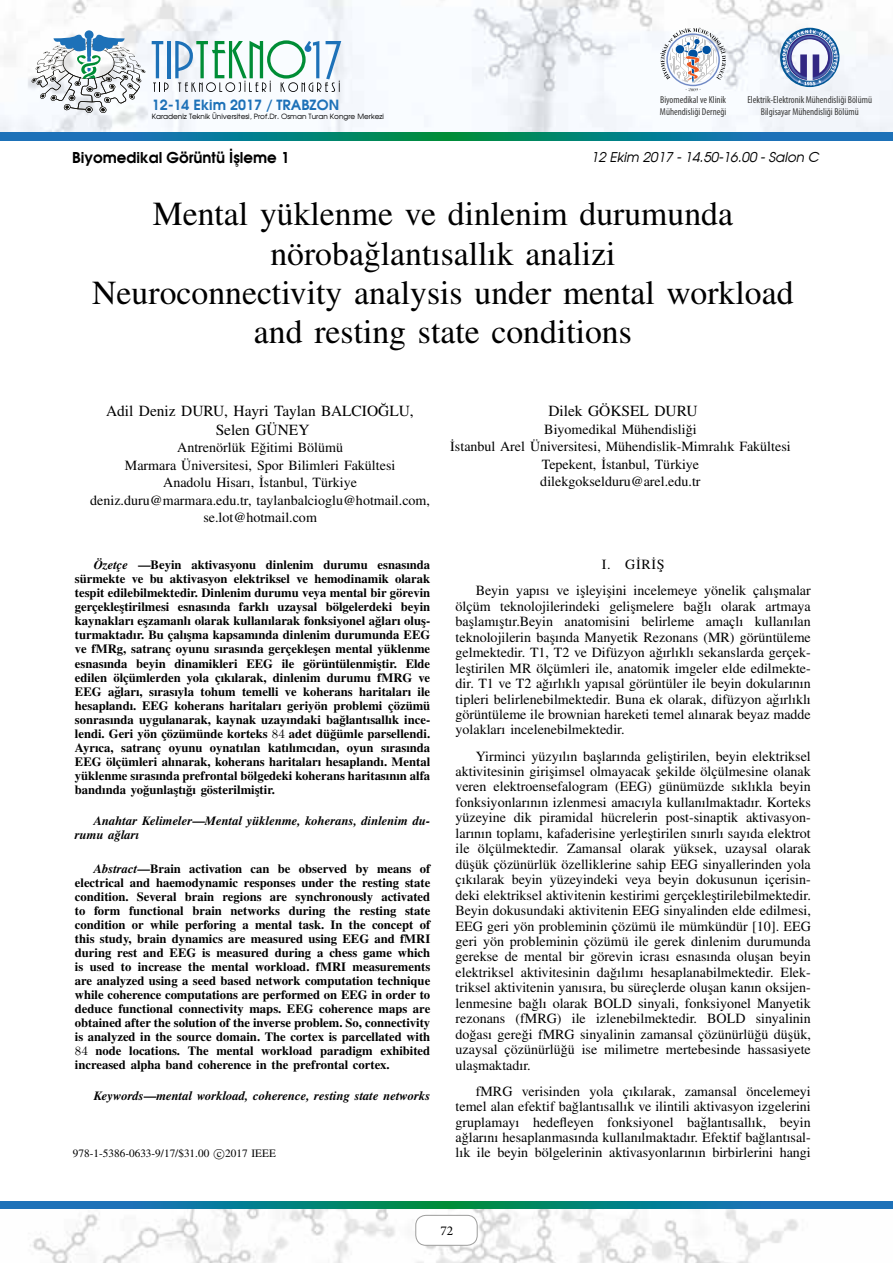
<style>
.page{position:relative;width:893px;height:1263px;background:#fff}
.page>*{position:absolute;margin:0;border:0;box-sizing:border-box;transform-origin:0 0}
.t1{font:33.75px/39.3px "Nimbus Rom No 9 L";color:#000;text-align:center}
.t2{font:15.45px "Nimbus Rom No 9 L";color:#000}
.t3{font:700 15px "Avalon";color:#000}
.t4{font:14.1px/15.5px "Nimbus Rom No 9 L";color:#000}
.t5{font:700 14.1px "Avalon";color:#1d71b8}
.t6{font:italic 13.5px "Avalon";color:#000}
.t7{font:13.5px "Minion Pro";color:#000}
.t8{font:500 12.6px/14.1px "Nimbus Rom No 9 L";color:#000}
.t9{font:italic 500 12.6px/14.1px "Nimbus Rom No 9 L";color:#000}
.t10{font:11.25px "Nimbus Rom No 9 L";color:#000}
.t11{font:condensed 10.05px/12.1px "Myriad Pro";color:#3c3c3b;text-align:center}
.t12{font:7.2px "Avalon Plain";color:#000}
.s1{font-style:italic}
.s2{font-family:"CMR9";font-weight:400}
.s3{font-style:normal}
</style>
<div class="page">
<img style="left:0;top:0;width:893px;height:133px">
<svg style="left:152px;top:41px;width:17px;height:51px"></svg>
<hr style="left:167px;top:41px;width:3px;height:37px;background:#1d71b8">
<svg style="left:175px;top:40px;width:166px;height:52px"></svg>
<svg style="left:85px;top:30px;width:9px;height:9px"></svg>
<svg style="left:32px;top:34px;width:113px;height:79px"></svg>
<svg style="left:660px;top:28px;width:66px;height:63px"></svg>
<svg style="left:780px;top:28px;width:59px;height:59px"></svg>
<svg style="left:0;top:133px;width:893px;height:7px;background:#0c7c8e"></svg>
<img style="left:0;top:1208px;width:893px;height:55px">
<svg style="left:0;top:1201px;width:893px;height:7px;background:#0c7c8e"></svg>
<div style="left:416px;top:1215px;width:61px;height:30px;background:#fff;border-radius:10px"></div>
<div style="left:416px;top:1215px;width:61px;height:30px;border:1px solid #9d9d9c;border-radius:10px"></div>
<p class="t5" style="left:152px;top:95px;width:189px">12-14 Ekim 2017 / TRABZON</p>
<p class="t12" style="left:152px;top:112px;width:234px">Karadeniz Teknik Üniversitesi, Prof.Dr. Osman Turan Kongre Merkezi</p>
<p class="t11" style="left:660px;top:93px;width:68px;text-align:left">Biyomedikal ve Klinik<br>Mühendisliği Derneği</p>
<p class="t11" style="left:747px;top:93px;width:126px">Elektrik-Elektronik Mühendisliği Bölümü<br>Bilgisayar Mühendisliği Bölümü</p>
<p class="t3" style="left:72px;top:148px;width:219px">Biyomedikal Görüntü İşleme 1</p>
<p class="t6" style="left:591px;top:149px;width:230px">12 Ekim 2017 - 14.50-16.00 - Salon C</p>
<h1 class="t1" style="left:153px;top:195px;width:582px">Mental yüklenme ve dinlenim durumunda nörobaglantısallık analizi</h1>
<h1 class="t1" style="left:367px;top:234px;width:13px">˘</h1>
<h1 class="t1" style="left:92px;top:274px;width:703px">Neuroconnectivity analysis under mental workload</h1>
<h1 class="t1" style="left:254px;top:313px;width:379px">and resting state conditions</h1>
<p class="t2" style="left:381px;top:399px;width:7px">˘</p>
<p class="t2" style="left:106px;top:402px;width:309px">Adil Deniz DURU, Hayri Taylan BALCIOGLU,</p>
<p class="t2" style="left:216px;top:421px;width:95px">Selen GÜNEY</p>
<p class="t4" style="left:177px;top:440px;width:167px">Antrenörlük Egitimi Bölümü</p>
<p class="t4" style="left:90px;top:439px;width:341px;line-height:17.4px;text-align:center">˘<br>Marmara Üniversitesi, Spor Bilimleri Fakültesi<br>Anadolu Hisarı, ˙Istanbul, Türkiye deniz.duru@marmara.edu.tr, taylanbalcioglu@hotmail.com, se.lot@hotmail.com</p>
<p class="t8" style="left:75px;top:558px;width:357px;text-align:justify;text-indent:19px"><span class="s1">Özetçe</span> —Beyin aktivasyonu dinlenim durumu esnasında sürmekte ve bu aktivasyon elektriksel ve hemodinamik olarak tespit edilebilmektedir. Dinlenim durumu veya mental bir görevin gerçekle¸stirilmesi esnasında farklı uzaysal bölgelerdeki beyin kaynakları e¸szamanlı olarak kullanılarak fonksiyonel agları olu¸s-</p>
<p class="t8" style="left:75px;top:614px;width:357px;text-indent:301px">˘ turmaktadır. Bu çalı¸sma kapsamında dinlenim durumunda EEG ve fMRg, satranç oyunu sırasında gerçekle¸sen mental yüklenme esnasında beyin dinamikleri EEG ile görüntülenmi¸stir. Elde edilen ölçümlerden yola çıkılarak, dinlenim durumu fMRG ve EEG agları, sırasıyla tohum temelli ve koherans haritaları ile</p>
<p class="t8" style="left:75px;top:684px;width:357px;text-indent:40px">˘<br>hesaplandı. EEG koherans haritaları geriyön problemi çözümü sonrasında uygulanarak, kaynak uzayındaki baglantısallık ince-</p>
<p class="t8" style="left:75px;top:712px;width:357px;text-indent:266px">˘<br>lendi. Geri yön çözümünde korteks <span class="s2">84</span> adet dügümle parsellendi.</p>
<p class="t8" style="left:75px;top:727px;width:357px;text-indent:256px">˘<br>Ayrıca, satranç oyunu oynatılan katılımcıdan, oyun sırasında EEG ölçümleri alınarak, koherans haritaları hesaplandı. Mental yüklenme sırasında prefrontal bölgedeki koherans haritasının alfa bandında yogunla¸stıgı gösterilmi¸stir.</p>
<p class="t8" style="left:144px;top:783px;width:6px">˘</p>
<p class="t8" style="left:187px;top:783px;width:6px">˘</p>
<p class="t9" style="left:75px;top:814px;width:357px;text-indent:19px">Anahtar Kelimeler<span class="s3">—</span>Mental yüklenme, koherans, dinlenim du&shy;rumu a˘gları</p>
<p class="t8" style="left:75px;top:862px;width:357px;text-align:justify;text-indent:19px"><span class="s1">Abstract</span>—Brain activation can be observed by means of electrical and haemodynamic responses under the resting state condition. Several brain regions are synchronously activated to form functional brain networks during the resting state condition or while perforing a mental task. In the concept of this study, brain dynamics are measured using EEG and fMRI during rest and EEG is measured during a chess game which is used to increase the mental workload. fMRI measurements are analyzed using a seed based network computation technique while coherence computations are performed on EEG in order to deduce functional connectivity maps. EEG coherence maps are obtained after the solution of the inverse problem. So, connectivity is analyzed in the source domain. The cortex is parcellated with <span class="s2">84</span> node locations. The mental workload paradigm exhibited increased alpha band coherence in the prefrontal cortex.</p>
<p class="t9" style="left:94px;top:1089px;width:338px">Keywords<span class="s3">—</span>mental workload, coherence, resting state networks</p>
<p class="t2" style="left:548px;top:402px;width:151px">Dilek GÖKSEL DURU</p>
<p class="t4" style="left:450px;top:421px;width:342px;line-height:17.4px;text-align:center">Biyomedikal Mühendisligi˘<br>˙Istanbul Arel Üniversitesi, Mühendislik-Mimralık Fakültesi Tepekent, ˙Istanbul, Türkiye<br>dilekgokselduru@arel.edu.tr</p>
<p class="t4" style="left:476px;top:552px;width:337px;line-height:26.1px;text-indent:126px">I. G˙IR˙I ¸S<br>Beyin yapısı ve i¸sleyi¸sini incelemeye yönelik çalı¸smalar</p>
<p class="t4" style="left:455px;top:599px;width:357px">ölçüm teknolojilerindeki geli¸smelere baglı olarak artmaya</p>
<p class="t4" style="left:455px;top:598px;width:357px;text-indent:242px">˘<br>ba¸slamı¸stır.Beyin anatomisini belirleme amaçlı kullanılan teknolojilerin ba¸sında Manyetik Rezonans (MR) görüntüleme gelmektedir. T1, T2 ve Difüzyon agırlıklı sekanslarda gerçek-</p>
<p class="t4" style="left:455px;top:645px;width:357px;text-indent:201px">˘<br>le¸stirilen MR ölçümleri ile, anatomik imgeler elde edilmekte&shy;dir. T1 ve T2 agırlıklı yapısal görüntüler ile beyin dokularının</p>
<p class="t4" style="left:455px;top:676px;width:357px;text-indent:88px">˘<br>tipleri belirlenebilmektedir. Buna ek olarak, difüzyon agırlıklı</p>
<p class="t4" style="left:455px;top:691px;width:357px;text-indent:318px">˘ görüntüleme ile brownian hareketi temel alınarak beyaz madde yolakları incelenebilmektedir.</p>
<p class="t4" style="left:455px;top:748px;width:357px;text-align:justify;text-indent:20px">Yirminci yüzyılın ba¸slarında geli¸stirilen, beyin elektriksel aktivitesinin giri¸simsel olmayacak ¸sekilde ölçülmesine olanak veren elektroensefalogram (EEG) günümüzde sıklıkla beyin fonksiyonlarının izlenmesi amacıyla kullanılmaktadır. Korteks yüzeyine dik piramidal hücrelerin post-sinaptik aktivasyon&shy;larının toplamı, kafaderisine yerle¸stirilen sınırlı sayıda elektrot ile ölçülmektedir. Zamansal olarak yüksek, uzaysal olarak dü¸sük çözünürlük özelliklerine sahip EEG sinyallerinden yola çıkılarak beyin yüzeyindeki veya beyin dokusunun içerisin&shy;deki elektriksel aktivitenin kestirimi gerçekle¸stirilebilmektedir.<br>Beyin dokusundaki aktivitenin EEG sinyalinden elde edilmesi, EEG geri yön probleminin çözümü ile mümkündür [10]. EEG geri yön probleminin çözümü ile gerek dinlenim durumunda gerekse de mental bir görevin icrası esnasında olu¸san beyin elektriksel aktivitesinin dagılımı hesaplanabilmektedir. Elek-</p>
<p class="t4" style="left:455px;top:964px;width:357px;text-indent:156px">˘<br>triksel aktivitenin yanısıra, bu süreçlerde olu¸san kanın oksijen&shy;lenmesine baglı olarak BOLD sinyali, fonksiyonel Manyetik</p>
<p class="t4" style="left:455px;top:995px;width:357px;text-indent:77px">˘<br>rezonans (fMRG) ile izlenebilmektedir. BOLD sinyalinin dogası geregi fMRG sinyalinin zamansal çözünürlügü dü¸sük,</p>
<p class="t4" style="left:455px;top:1026px;width:357px;text-indent:300px">˘<br>uzaysal çözünürlügü ise milimetre mertebesinde hassasiyete</p>
<p class="t4" style="left:471px;top:1026px;width:6px">˘</p>
<p class="t4" style="left:523px;top:1026px;width:6px">˘</p>
<p class="t4" style="left:562px;top:1042px;width:6px">˘</p>
<p class="t4" style="left:476px;top:1052px;width:337px;line-height:26.1px;text-indent:-20px">ula¸smaktadır.<br>fMRG verisinden yola çıkılarak, zamansal öncelemeyi</p>
<p class="t4" style="left:455px;top:1099px;width:357px">temel alan efektif baglantısallık ve ilintili aktivasyon izgelerini</p>
<p class="t4" style="left:455px;top:1099px;width:357px;text-indent:118px">˘<br>gruplamayı hedefleyen fonksiyonel baglantısallık, beyin</p>
<p class="t4" style="left:455px;top:1114px;width:357px;text-indent:246px">˘<br>aglarını hesaplanmasında kullanılmaktadır. Efektif baglantısal-</p>
<p class="t4" style="left:463px;top:1130px;width:6px">˘</p>
<p class="t4" style="left:760px;top:1130px;width:6px">˘</p>
<p class="t10" style="left:73px;top:1147px;width:204px">978-1-5386-0633-9/17/$31.00 c 2017 IEEE</p>
<p class="t4" style="left:455px;top:1145px;width:357px">lık ile beyin bölgelerinin aktivasyonlarının birbirlerini hangi</p>
<p class="t7" style="left:440px;top:1222px;width:14px">72</p>
</div>
